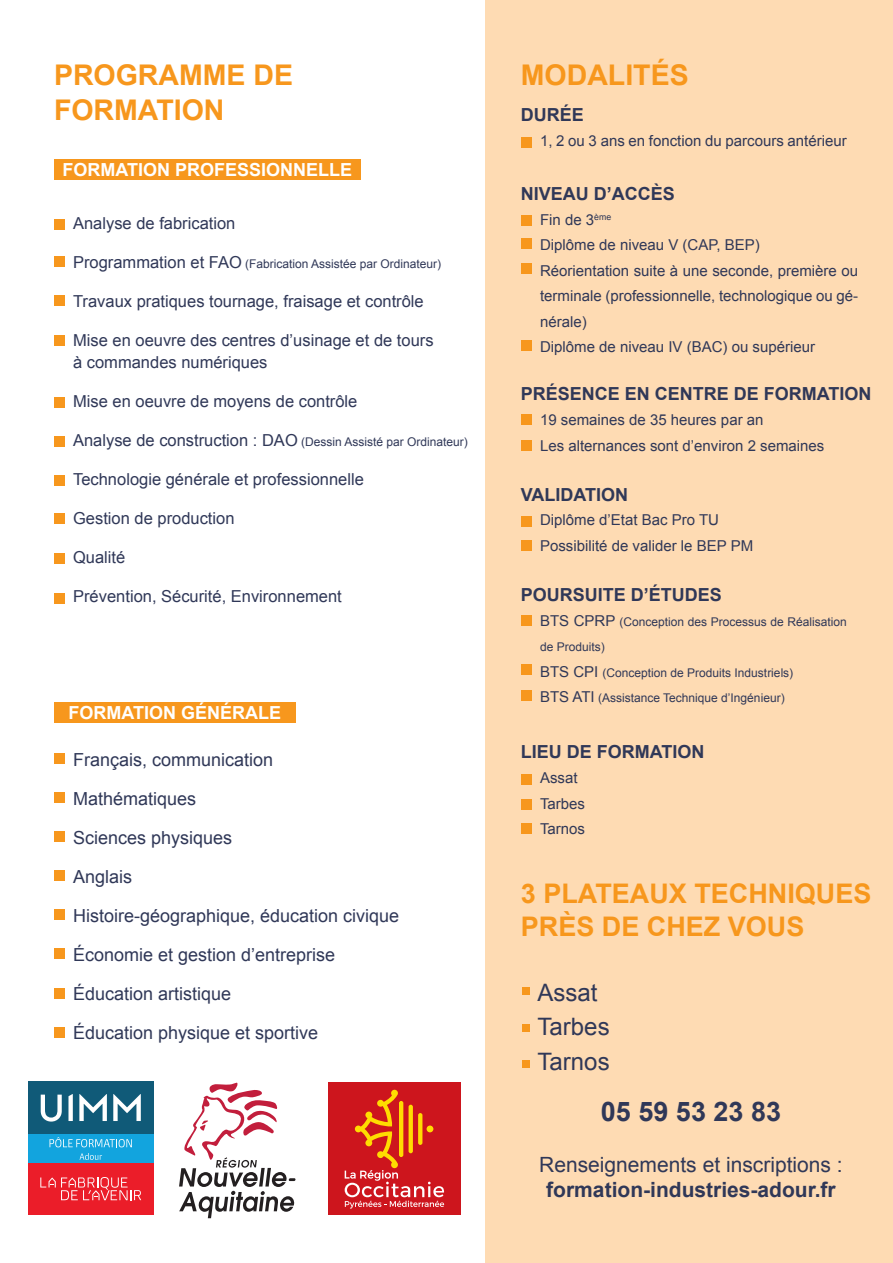
<style>
.page{position:relative;width:893px;height:1263px;background:#fff}
.page>*{position:absolute;margin:0;border:0;box-sizing:border-box;transform-origin:0 0}
.t1{font:700 28.5px/34.2px "Arial";color:#f7971d}
.t2{font:700 27px/32.4px "Arial";color:#f7971d}
.t3{font:700 27px "Arial";color:#303858}
.t4{font:24px/34.5px "Arial";color:#303858}
.t5{font:21px "Arial";color:#303858}
.t6{font:700 21px "Arial";color:#303858}
.t7{font:18px/39px "Arial";color:#303858}
.t8{font:700 18px "Arial";color:#303858}
.t9{font:700 18px "Arial";color:#fff}
.t10{font:16.5px/22.5px "Arial";color:#303858}
.t11{font:15px/25.5px "Arial";color:#303858}
.t12{font:12px/25.5px "Arial";color:#303858}
.s1{font-size:16.5px}
.s2{font-size:15px}
</style>
<div class="page">
<div style="left:486px;top:0;width:407px;height:1263px;background:#fedbb3"></div>
<div style="left:521px;top:137px;width:10px;height:11px;background:#f7971d"></div>
<div style="left:521px;top:774px;width:10px;height:10px;background:#f7971d"></div>
<div style="left:28px;top:1081px;width:125px;height:53px;background:#105a78"></div>
<svg style="left:41px;top:1094px;width:21px;height:27px"></svg>
<svg style="left:68px;top:1094px;width:5px;height:27px"></svg>
<svg style="left:79px;top:1094px;width:28px;height:27px"></svg>
<svg style="left:113px;top:1094px;width:28px;height:27px"></svg>
<div style="left:28px;top:1162px;width:125px;height:53px;background:#eb1d29"></div>
<svg style="left:40px;top:1177px;width:101px;height:23px"></svg>
<div style="left:28px;top:1134px;width:125px;height:28px;background:#12a4de"></div>
<svg style="left:80px;top:1153px;width:22px;height:7px"></svg>
<svg style="left:50px;top:1137px;width:82px;height:10px"></svg>
<svg style="left:179px;top:1082px;width:117px;height:136px"></svg>
<div style="left:328px;top:1082px;width:133px;height:133px;background:#cd151d"></div>
<svg style="left:345px;top:1090px;width:99px;height:118px"></svg>
<div style="left:521px;top:215px;width:10px;height:10px;background:#f7971d"></div>
<div style="left:521px;top:238px;width:10px;height:11px;background:#f7971d"></div>
<div style="left:521px;top:263px;width:10px;height:11px;background:#f7971d"></div>
<div style="left:521px;top:341px;width:10px;height:10px;background:#f7971d"></div>
<div style="left:521px;top:415px;width:10px;height:10px;background:#f7971d"></div>
<div style="left:521px;top:440px;width:10px;height:11px;background:#f7971d"></div>
<div style="left:521px;top:615px;width:10px;height:11px;background:#f7971d"></div>
<div style="left:521px;top:690px;width:10px;height:10px;background:#f7971d"></div>
<div style="left:521px;top:664px;width:10px;height:11px;background:#f7971d"></div>
<div style="left:54px;top:159px;width:307px;height:21px;background:#f7971d"></div>
<div style="left:54px;top:219px;width:11px;height:11px;background:#f7971d"></div>
<div style="left:54px;top:295px;width:11px;height:11px;background:#f7971d"></div>
<div style="left:54px;top:553px;width:11px;height:10px;background:#f7971d"></div>
<div style="left:54px;top:514px;width:11px;height:10px;background:#f7971d"></div>
<div style="left:54px;top:475px;width:11px;height:11px;background:#f7971d"></div>
<div style="left:54px;top:436px;width:11px;height:11px;background:#f7971d"></div>
<div style="left:54px;top:397px;width:11px;height:11px;background:#f7971d"></div>
<div style="left:54px;top:336px;width:11px;height:10px;background:#f7971d"></div>
<div style="left:54px;top:593px;width:11px;height:11px;background:#f7971d"></div>
<div style="left:54px;top:256px;width:11px;height:11px;background:#f7971d"></div>
<div style="left:54px;top:702px;width:242px;height:20px;background:#f7971d"></div>
<div style="left:54px;top:753px;width:11px;height:10px;background:#f7971d"></div>
<div style="left:54px;top:792px;width:11px;height:10px;background:#f7971d"></div>
<div style="left:54px;top:948px;width:11px;height:11px;background:#f7971d"></div>
<div style="left:54px;top:909px;width:11px;height:11px;background:#f7971d"></div>
<div style="left:54px;top:870px;width:11px;height:11px;background:#f7971d"></div>
<div style="left:54px;top:831px;width:11px;height:11px;background:#f7971d"></div>
<div style="left:54px;top:1027px;width:11px;height:10px;background:#f7971d"></div>
<div style="left:54px;top:988px;width:11px;height:10px;background:#f7971d"></div>
<div style="left:521px;top:516px;width:10px;height:11px;background:#f7971d"></div>
<div style="left:521px;top:540px;width:10px;height:11px;background:#f7971d"></div>
<div style="left:521px;top:823px;width:10px;height:11px;background:#f7971d"></div>
<div style="left:521px;top:799px;width:10px;height:10px;background:#f7971d"></div>
<div style="left:522px;top:986px;width:8px;height:8px;background:#f7971d"></div>
<div style="left:522px;top:1060px;width:8px;height:8px;background:#f7971d"></div>
<div style="left:522px;top:1024px;width:8px;height:8px;background:#f7971d"></div>
<h1 class="t1" style="left:54px;top:59px;width:241px">PROGRAMME DE<br>FORMATION</h1>
<h1 class="t1" style="left:521px;top:59px;width:169px">MODALITÉS</h1>
<p class="t8" style="left:521px;top:102px;width:64px">DURÉE</p>
<p class="t11" style="left:540px;top:128px;width:308px">1, 2 ou 3 ans en fonction du parcours antérieur</p>
<p class="t9" style="left:63px;top:158px;width:291px">FORMATION PROFESSIONNELLE</p>
<p class="t10" style="left:73px;top:212px;width:164px">Analyse de fabrication</p>
<p class="t12" style="left:73px;top:251px;width:370px"><span class="s1">Programmation et FAO</span> (Fabrication Assistée par Ordinateur)</p>
<p class="t10" style="left:73px;top:290px;width:352px">Travaux pratiques tournage, fraisage et contrôle</p>
<p class="t10" style="left:73px;top:329px;width:362px">Mise en oeuvre des centres d’usinage et de tours à commandes numériques</p>
<p class="t10" style="left:73px;top:391px;width:286px">Mise en oeuvre de moyens de contrôle</p>
<p class="t12" style="left:73px;top:430px;width:396px"><span class="s1">Analyse de construction : DAO</span> (Dessin Assisté par Ordinateur)</p>
<p class="t10" style="left:73px;top:468px;width:292px">Technologie générale et professionnelle</p>
<p class="t10" style="left:73px;top:508px;width:163px">Gestion de production</p>
<p class="t10" style="left:73px;top:547px;width:54px">Qualité</p>
<p class="t10" style="left:73px;top:586px;width:270px">Prévention, Sécurité, Environnement</p>
<p class="t9" style="left:68px;top:701px;width:214px">FORMATION GÉNÉRALE</p>
<p class="t7" style="left:73px;top:740px;width:328px">Français, communication<br>Mathématiques<br>Sciences physiques<br>Anglais<br>Histoire-géographique, éducation civique<br>Économie et gestion d’entreprise<br>Éducation artistique<br>Éducation physique et sportive</p>
<p class="t8" style="left:521px;top:182px;width:156px">NIVEAU D’ACCÈS</p>
<p class="t11" style="left:540px;top:207px;width:320px">Fin de 3<sup>ème<br></sup>Diplôme de niveau V (CAP, BEP)<br>Réorientation suite à une seconde, première ou terminale (professionnelle, technologique ou gé&shy;nérale)<br>Diplôme de niveau IV (BAC) ou supérieur</p>
<p class="t8" style="left:521px;top:382px;width:352px">PRÉSENCE EN CENTRE DE FORMATION</p>
<p class="t11" style="left:540px;top:407px;width:286px">19 semaines de 35 heures par an<br>Les alternances sont d’environ 2 semaines</p>
<p class="t8" style="left:521px;top:482px;width:109px">VALIDATION</p>
<p class="t11" style="left:540px;top:507px;width:215px">Diplôme d’Etat Bac Pro TU<br>Possibilité de valider le BEP PM</p>
<p class="t8" style="left:521px;top:582px;width:203px">POURSUITE D’ÉTUDES</p>
<p class="t12" style="left:540px;top:609px;width:308px"><span class="s2">BTS CPRP</span> (Conception des Processus de Réalisation de Produits)<br><span class="s2">BTS CPI</span> (Conception de Produits Industriels)<br><span class="s2">BTS ATI</span> (Assistance Technique d’Ingénieur)</p>
<p class="t8" style="left:521px;top:740px;width:185px">LIEU DE FORMATION</p>
<p class="t11" style="left:540px;top:765px;width:47px">Assat<br>Tarbes<br>Tarnos</p>
<h2 class="t2" style="left:521px;top:878px;width:352px">3 PLATEAUX TECHNIQUES<br>PRÈS DE CHEZ VOUS</h2>
<h3 class="t4" style="left:538px;top:975px;width:74px">Assat<br>Tarbes<br>Tarnos</h3>
<h2 class="t3" style="left:601px;top:1093px;width:182px">05 59 53 23 83</h2>
<h3 class="t5" style="left:539px;top:1151px;width:305px">Renseignements et inscriptions :</h3>
<h3 class="t6" style="left:546px;top:1176px;width:291px">formation-industries-adour.fr</h3>
</div>
